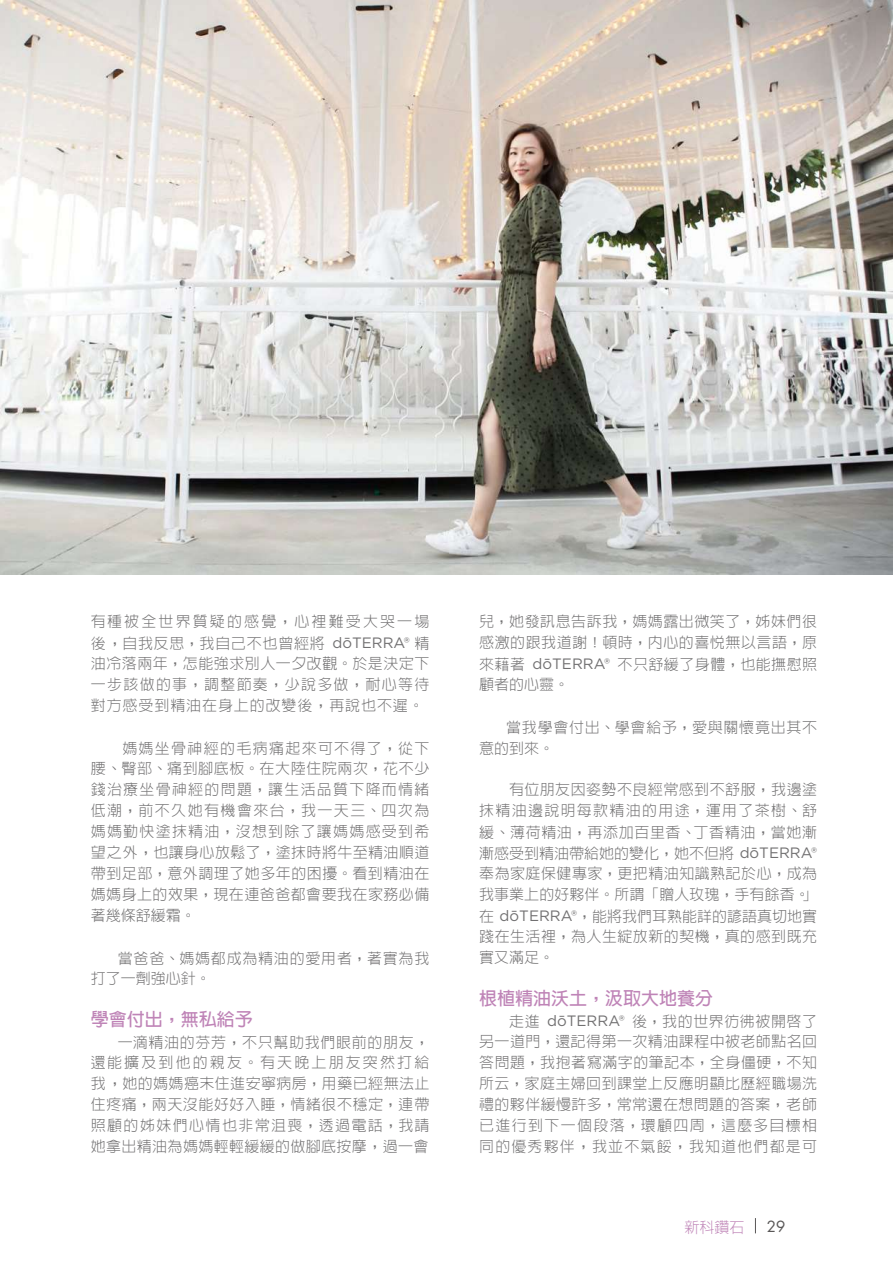
<style>
.page{position:relative;width:893px;height:1263px;background:#fff}
.page>*{position:absolute;margin:0;border:0;box-sizing:border-box;transform-origin:0 0}
.t1{font:700 18px "AR Hei B5";color:#bf84b7}
.t2{font:300 15px/21px "AR Hei B5";letter-spacing:.035em;color:#717071;text-align:justify}
.t3{font:300 15px "AR Hei B5";color:#bf84b7}
.t4{font:15px "Futura Std";color:#595757}
.s1{font-family:"Gotham";font-weight:400}
.s2{font-family:"Adobe Ming Std"}
</style>
<div class="page">
<svg style="left:755px;top:1218px;width:1px;height:15px"></svg>
<img style="left:0;top:0;width:893px;height:574px">
<p class="t2" style="left:91px;top:611px;width:340px">有種被全世界質疑的感覺，心裡難受大哭一場後，自我反思，我自己不也曾經將 <span class="s1">dōTERRA®</span> 精油冷落兩年，怎能強求別人一夕改觀<span class="s2">︒</span>於是決定下一步該做的事，調整節奏，少說多做，耐心等待對方感受到精油在身上的改變後，再說也不遲<span class="s2">︒</span></p>
<p class="t2" style="left:91px;top:737px;width:340px;text-indent:31px">媽媽坐骨神經的毛病痛起來可不得了，從下腰、臀部、痛到腳底板<span class="s2">︒</span>在大陸住院兩次，花不少錢治療坐骨神經的問題，讓生活品質下降而情緒低潮，前不久她有機會來台，我一天三、四次為媽媽勤快塗抹精油，沒想到除了讓媽媽感受到希望之外，也讓身心放鬆了，塗抹時將牛至精油順道帶到足部，意外調理了她多年的困擾<span class="s2">︒</span>看到精油在媽媽身上的效果，現在連爸爸都會要我在家務必備著幾條舒緩霜<span class="s2">︒</span></p>
<p class="t2" style="left:91px;top:948px;width:340px;text-indent:27px">當爸爸、媽媽都成為精油的愛用者，著實為我打了一劑強心針<span class="s2">︒</span></p>
<p class="t1" style="left:91px;top:1011px;width:163px">學會付出，無私給予</p>
<p class="t2" style="left:91px;top:1031px;width:340px;text-indent:27px">一滴精油的芬芳，不只幫助我們眼前的朋友，還能擴及到他的親友<span class="s2">︒</span>有天晚上朋友突然打給我，她的媽媽癌末住進安寧病房，用藥已經無法止住疼痛，兩天沒能好好入睡，情緒很不穩定，連帶照顧的姊妹們心情也非常沮喪，透過電話，我請她拿出精油為媽媽輕輕緩緩的做腳底按摩，過一會</p>
<p class="t2" style="left:479px;top:611px;width:339px">兒，她發訊息告訴我，媽媽露出微笑了，姊妹們很感激的跟我道謝！頓時，內心的喜悅無以言語，原來藉著 <span class="s1">dōTERRA®</span> 不只舒緩了身體，也能撫慰照顧者的心靈<span class="s2">︒</span></p>
<p class="t2" style="left:479px;top:716px;width:340px;text-indent:27px">當我學會付出、學會給予，愛與關懷竟出其不意的到來<span class="s2">︒</span></p>
<p class="t2" style="left:479px;top:779px;width:340px;text-indent:30px">有位朋友因姿勢不良經常感到不舒服，我邊塗抹精油邊說明每款精油的用途，運用了茶樹、舒緩、薄荷精油，再添加百里香、丁香精油，當她漸漸感受到精油帶給她的變化，她不但將 <span class="s1">dōTERRA®</span>奉為家庭保健專家，更把精油知識熟記於心，成為我事業上的好夥伴<span class="s2">︒</span>所謂「贈人玫瑰，手有餘香。」在 <span class="s1">dōTERRA®</span>，能將我們耳熟能詳的諺語真切地實踐在生活裡，為人生綻放新的契機，真的感到既充實又滿足。</p>
<p class="t1" style="left:479px;top:990px;width:235px">根植精油沃土，汲取大地養分</p>
<p class="t2" style="left:479px;top:1010px;width:339px;text-indent:30px">走進 <span class="s1">dōTERRA®</span> 後，我的世界彷彿被開啟了另一道門，還記得第一次精油課程中被老師點名回答問題，我抱著寫滿字的筆記本，全身僵硬，不知所云，家庭主婦回到課堂上反應明顯比歷經職場洗禮的夥伴緩慢許多，常常還在想問題的答案，老師已進行到下一個段落，環顧四周，這麼多目標相同的優秀夥伴，我並不氣餒，我知道他們都是可</p>
<p class="t3" style="left:684px;top:1219px;width:61px">新科鑽石</p>
<p class="t4" style="left:767px;top:1217px;width:20px">29</p>
</div>
